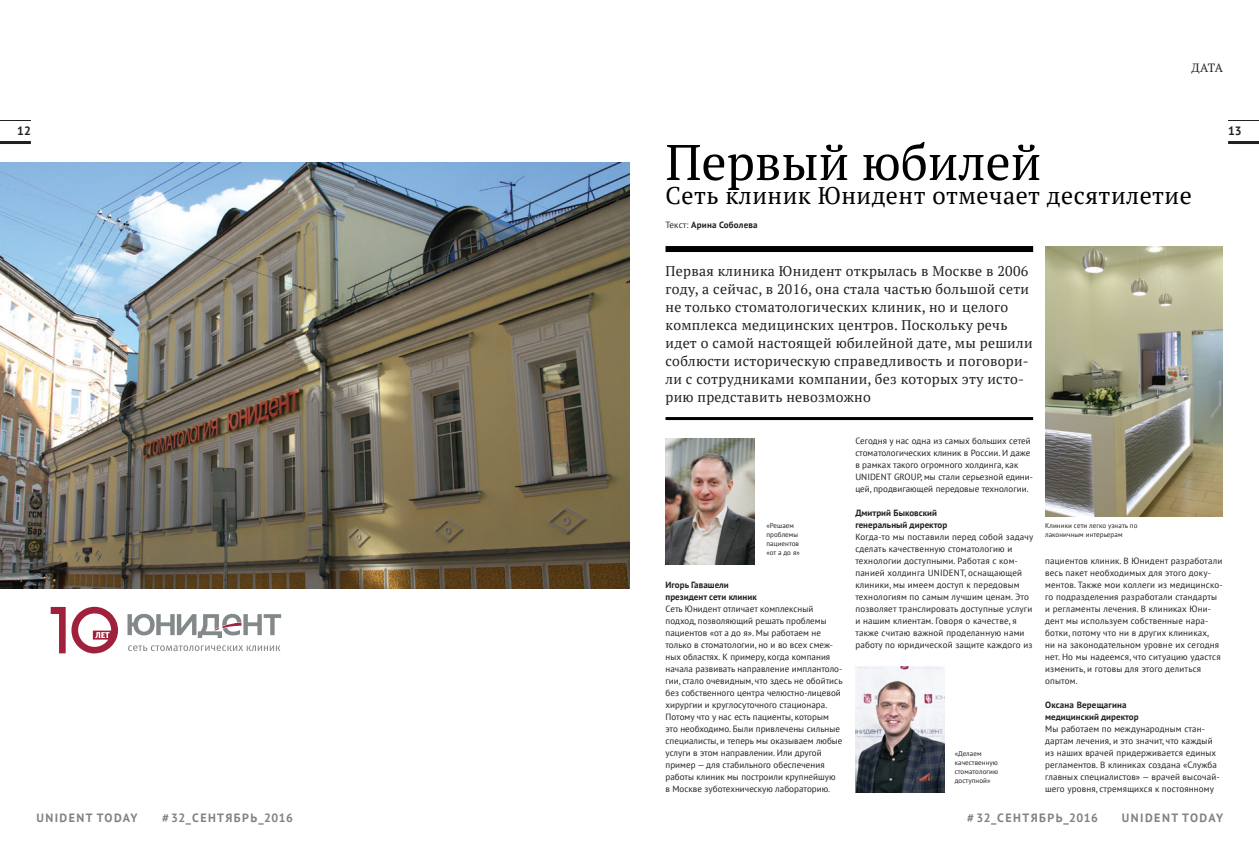
<style>
.page{position:relative;width:1259px;height:842px;background:#fff}
.page>*{position:absolute;margin:0;border:0;box-sizing:border-box;transform-origin:0 0}
.t1{font:50px "PT Serif";color:#000001}
.t2{font:24px "PT Serif";letter-spacing:.02em;color:#000001}
.t3{font:14px/18px "PT Serif";letter-spacing:.02em;color:#231f20}
.UD-Today_txt{font:700 12px "PT Sans";letter-spacing:.12em;color:#808285}
.UD-Today_txt-2{font:700 12px "PT Sans";color:#231f20}
.UD-Today_txt-3{font:12px "PT Serif";color:#231f20}
.UD-Today_txt-4{font:9px/12px "PT Sans";letter-spacing:.005em;color:#231f20}
.UD-Today_txt-5{font:700 9px "PT Sans";letter-spacing:.005em;color:#231f20}
.UD-Today_txt-6{font:7px/9px "PT Sans";letter-spacing:.01em;color:#231f20}
.s1{font-weight:400}
</style>
<div class="page">
<hr style="left:1228px;top:141px;width:31px;height:3px;background:#231f20">
<hr style="left:0;top:141px;width:31px;height:3px;background:#231f20">
<hr style="left:1228px;top:120px;width:31px;height:1px;background:#231f20">
<hr style="left:0;top:120px;width:31px;height:1px;background:#231f20">
<div style="left:665px;top:246px;width:368px;height:6px;background:#000001"></div>
<hr style="left:665px;top:417px;width:368px;height:3px;background:#000001">
<img style="left:0;top:162px;width:629px;height:426px">
<img style="left:665px;top:438px;width:90px;height:126px">
<img style="left:855px;top:666px;width:89px;height:126px">
<img style="left:1045px;top:246px;width:178px;height:270px">
<svg style="left:127px;top:614px;width:154px;height:24px"></svg>
<svg style="left:128px;top:645px;width:152px;height:6px"></svg>
<svg style="left:51px;top:607px;width:67px;height:46px"></svg>
<p class="UD-Today_txt-3" style="left:1191px;top:60px;width:33px">ДАТА</p>
<p class="UD-Today_txt-2" style="left:17px;top:123px;width:15px">12</p>
<p class="UD-Today_txt-2" style="left:1228px;top:123px;width:15px">13</p>
<p class="t1" style="left:665px;top:130px;width:377px">Первый юбилей</p>
<p class="t2" style="left:665px;top:180px;width:528px">Сеть клиник Юнидент отмечает десятилетие</p>
<p class="UD-Today_txt-5" style="left:665px;top:219px;width:94px"><span class="s1">Текст:</span> Арина Соболева</p>
<p class="t3" style="left:665px;top:262px;width:368px">Первая клиника Юнидент открылась в Москве в 2006 году, а сейчас, в 2016, она стала частью большой сети не только стоматологических клиник, но и целого комплекса медицинских центров. Поскольку речь идет о самой настоящей юбилейной дате, мы решили соблюсти историческую справедливость и поговори&shy;ли с сотрудниками компании, без которых эту исто&shy;рию представить невозможно</p>
<p class="UD-Today_txt-6" style="left:766px;top:521px;width:35px">«Решаем проблемы пациентов «от а до я»</p>
<p class="UD-Today_txt-5" style="left:665px;top:579px;width:65px">Игорь Гавашели</p>
<p class="UD-Today_txt-5" style="left:665px;top:591px;width:93px">президент сети клиник</p>
<p class="UD-Today_txt-4" style="left:665px;top:603px;width:178px">Сеть Юнидент отличает комплексный подход, позволяющий решать проблемы пациентов «от а до я». Мы работаем не только в стоматологии, но и во всех смеж&shy;ных областях. К примеру, когда компания начала развивать направление имплантоло&shy;гии, стало очевидным, что здесь не обойтись без собственного центра челюстно-лицевой хирургии и круглосуточного стационара.<br>Потому что у нас есть пациенты, которым это необходимо. Были привлечены сильные специалисты, и теперь мы оказываем любые услуги в этом направлении. Или другой пример — для стабильного обеспечения работы клиник мы построили крупнейшую<br>в Москве зуботехническую лабораторию.</p>
<p class="UD-Today_txt-4" style="left:855px;top:435px;width:179px">Сегодня у нас одна из самых больших сетей стоматологических клиник в России. И даже в рамках такого огромного холдинга, как UNIDENT GROUP, мы стали серьезной едини&shy;цей, продвигающей передовые технологии.</p>
<p class="UD-Today_txt-5" style="left:855px;top:507px;width:83px">Дмитрий Быковский</p>
<p class="UD-Today_txt-5" style="left:855px;top:519px;width:93px">генеральный директор</p>
<p class="UD-Today_txt-4" style="left:855px;top:531px;width:179px">Когда-то мы поставили перед собой задачу сделать качественную стоматологию и технологии доступными. Работая с ком&shy;панией холдинга UNIDENT, оснащающей клиники, мы имеем доступ к передовым технологиям по самым лучшим ценам. Это позволяет транслировать доступные услуги и нашим клиентам. Говоря о качестве, я также считаю важной проделанную нами работу по юридической защите каждого из</p>
<p class="UD-Today_txt-6" style="left:954px;top:749px;width:45px">«Делаем качественную стоматологию доступной»</p>
<p class="UD-Today_txt-6" style="left:1045px;top:521px;width:94px">Клиники сети легко узнать по лаконичным интерьерам</p>
<p class="UD-Today_txt-4" style="left:1045px;top:555px;width:179px">пациентов клиник. В Юнидент разработали весь пакет необходимых для этого доку&shy;ментов. Также мои коллеги из медицинско&shy;го подразделения разработали стандарты и регламенты лечения. В клиниках Юни&shy;дент мы используем собственные нара&shy;ботки, потому что ни в других клиниках,<br>ни на законодательном уровне их сегодня нет. Но мы надеемся, что ситуацию удастся изменить, и готовы для этого делиться опытом.</p>
<p class="UD-Today_txt-5" style="left:1045px;top:699px;width:83px">Оксана Верещагина</p>
<p class="UD-Today_txt-5" style="left:1045px;top:711px;width:95px">медицинский директор</p>
<p class="UD-Today_txt-4" style="left:1045px;top:723px;width:176px">Мы работаем по международным стан&shy;дартам лечения, и это значит, что каждый из наших врачей придерживается единых регламентов. В клиниках создана «Служба главных специалистов» — врачей высочай&shy;шего уровня, стремящихся к постоянному</p>
<p class="UD-Today_txt" style="left:162px;top:810px;width:132px"># 32_СЕНТЯБРЬ_2016</p>
<p class="UD-Today_txt" style="left:967px;top:810px;width:132px"># 32_СЕНТЯБРЬ_2016</p>
<p class="UD-Today_txt" style="left:36px;top:810px;width:103px">UNIDENT TODAY</p>
<p class="UD-Today_txt" style="left:1122px;top:810px;width:103px">UNIDENT TODAY</p>
</div>
